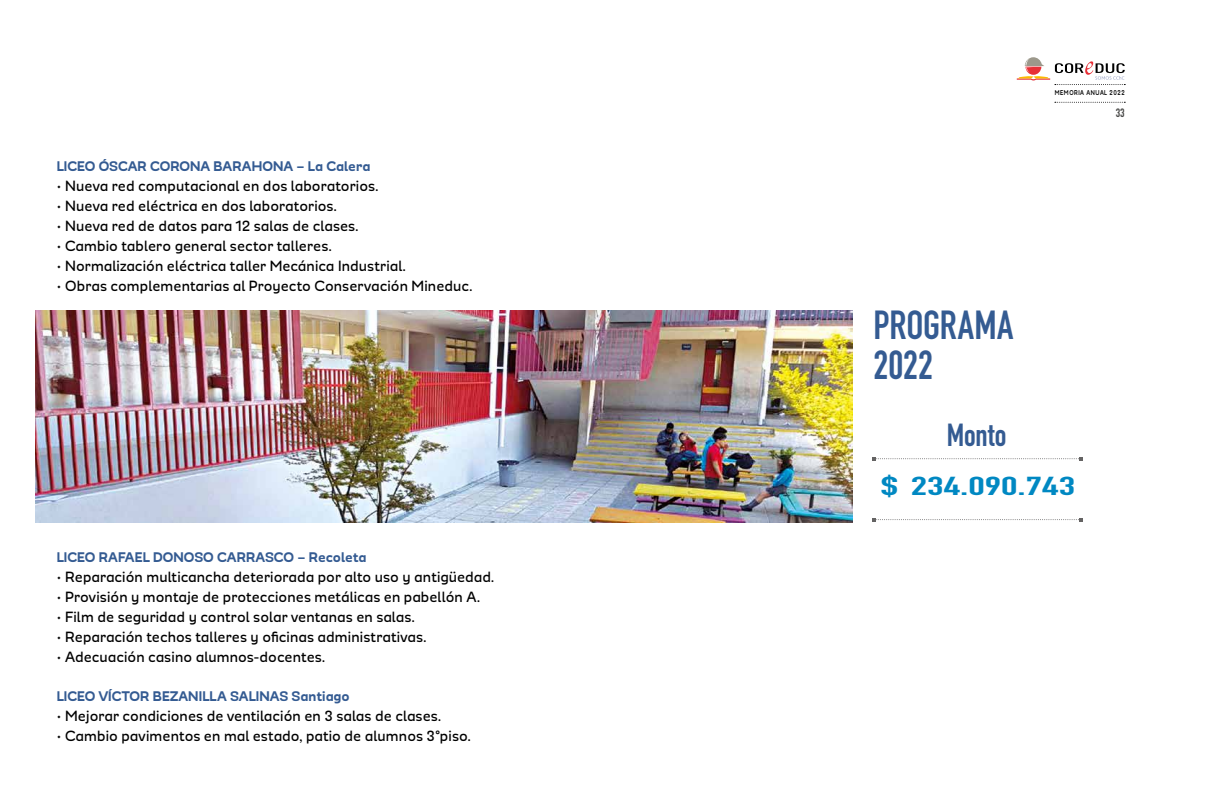
<style>
.page{position:relative;width:1224px;height:792px;background:#fff}
.page>*{position:absolute;margin:0;border:0;box-sizing:border-box;transform-origin:0 0}
.t1{font:700 40px/40px "DIN Condensed";color:#345b92}
.t2{font:700 31.5px "DIN Condensed";color:#345b92}
.t3{font:700 25.6px "DIN Condensed";color:#0088c2;scale:1.72 1}
.t4{font:500 17px "Modernica";letter-spacing:.005em;color:#000}
.t5{font:900 16px "Modernica";letter-spacing:.005em;color:#345b92}
.t6{font:700 12px "DIN Condensed";color:#4a4a49}
.t7{font:700 8px "Modernica";letter-spacing:.09em;color:#000;scale:.8 1}
</style>
<div class="page">
<svg style="left:1017px;top:57px;width:108px;height:28px"></svg>
<svg style="left:1055px;top:102px;width:70px;height:1px"></svg>
<svg style="left:872px;top:518px;width:211px;height:4px"></svg>
<svg style="left:872px;top:457px;width:211px;height:4px"></svg>
<img style="left:35px;top:310px;width:817px;height:213px">
<p class="t5" style="left:57px;top:158px;width:315px">LICEO ÓSCAR CORONA BARAHONA – La Calera</p>
<p class="t4" style="left:57px;top:178px;width:323px">• Nueva red computacional en dos laboratorios.</p>
<p class="t4" style="left:57px;top:198px;width:282px">• Nueva red eléctrica en dos laboratorios.</p>
<p class="t4" style="left:57px;top:218px;width:303px">• Nueva red de datos para 12 salas de clases.</p>
<p class="t4" style="left:57px;top:238px;width:276px">• Cambio tablero general sector talleres.</p>
<p class="t4" style="left:57px;top:258px;width:350px">• Normalización eléctrica taller Mecánica Industrial.</p>
<p class="t4" style="left:57px;top:278px;width:417px">• Obras complementarias al Proyecto Conservación Mineduc.</p>
<p class="t5" style="left:57px;top:550px;width:311px">LICEO RAFAEL DONOSO CARRASCO – Recoleta</p>
<p class="t4" style="left:57px;top:569px;width:439px">• Reparación multicancha deteriorada por alto uso y antigüedad.</p>
<p class="t4" style="left:57px;top:589px;width:425px">• Provisión y montaje de protecciones metálicas en pabellón A.</p>
<p class="t4" style="left:57px;top:609px;width:359px">• Film de seguridad y control solar ventanas en salas.</p>
<p class="t4" style="left:57px;top:629px;width:371px">• Reparación techos talleres y oficinas administrativas.</p>
<p class="t4" style="left:57px;top:649px;width:270px">• Adecuación casino alumnos-docentes.</p>
<p class="t5" style="left:57px;top:689px;width:295px">LICEO VÍCTOR BEZANILLA SALINAS Santiago</p>
<p class="t4" style="left:57px;top:708px;width:386px">• Mejorar condiciones de ventilación en 3 salas de clases.</p>
<p class="t4" style="left:57px;top:728px;width:415px">• Cambio pavimentos en mal estado, patio de alumnos 3°piso.</p>
<p class="t7" style="left:1055px;top:89px;width:89px">MEMORIA ANUAL 2022</p>
<p class="t6" style="left:1116px;top:105px;width:11px">33</p>
<h1 class="t1" style="left:873px;top:305px;width:141px">PROGRAMA<br>2022</h1>
<h2 class="t2" style="left:947px;top:414px;width:61px">Monto</h2>
<h3 class="t3" style="left:881px;top:469px;width:114px">$ 234.090.743</h3>
</div>
